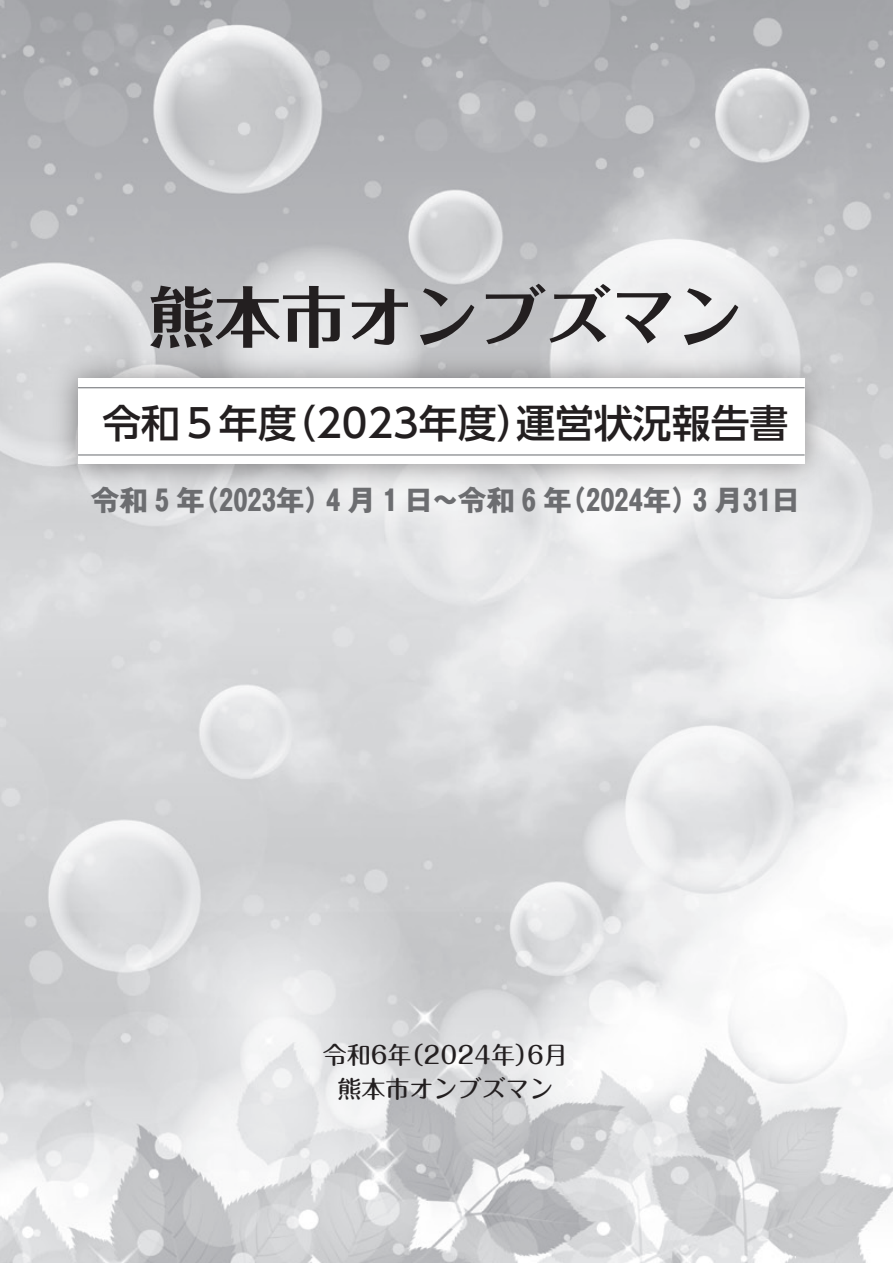
<style>
.page{position:relative;width:893px;height:1263px;background:#fff}
.page>*{position:absolute;margin:0;border:0;box-sizing:border-box;transform-origin:0 0}
.t1{font:700 66px "Folk Pro";color:#231f20}
.t2{font:500 39px "UD Shin Go Pr 6";color:#231f20}
.t3{font:700 28.5px "Gothic MB101 Pr 6";color:#6c6d70}
.t4{font:500 24px/34.5px "Maru Fo Pro";color:#231f20;text-align:center}
</style>
<div class="page">
<img style="left:0;top:0;width:893px;height:1263px">
<img style="left:40px;top:340px;width:803px;height:163px">
<div style="left:78px;top:378px;width:727px;height:86px;background:#fff"></div>
<hr style="left:78px;top:387px;width:727px;height:1px;background:#888a8d">
<hr style="left:78px;top:454px;width:727px;height:2px;background:#888a8d">
<p class="t1" style="left:149px;top:261px;width:595px">熊本市オンブズマン</p>
<p class="t2" style="left:102px;top:391px;width:688px">令和５年度（2023年度）運営状況報告書</p>
<p class="t3" style="left:91px;top:476px;width:710px">令和 5 年(2023年) 4 月 1 日~令和 6 年(2024年) 3 月31日</p>
<p class="t4" style="left:323px;top:1034px;width:247px">令和6年（2024年）6月熊本市オンブズマン</p>
</div>
